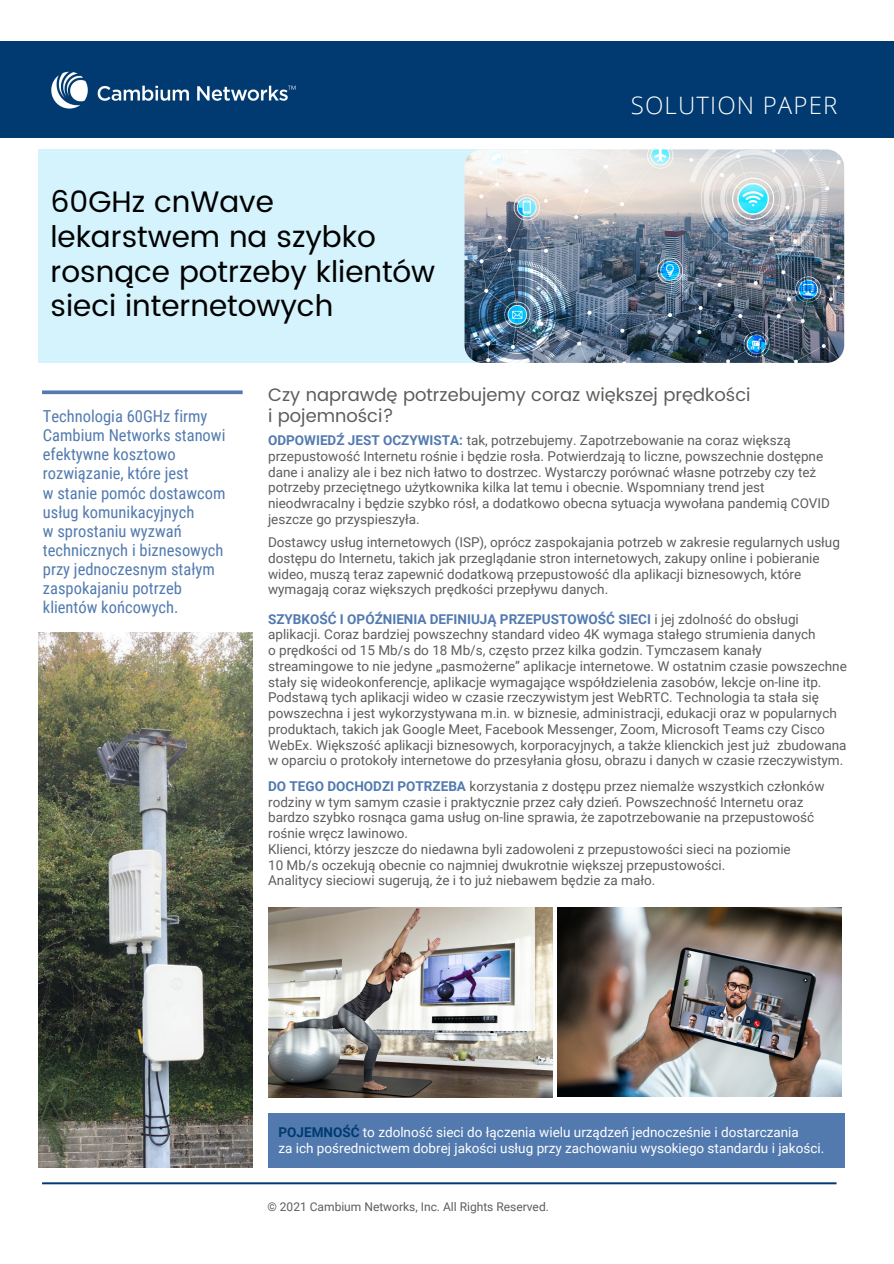
<style>
.page{position:relative;width:894px;height:1264px;background:#fff}
.page>*{position:absolute;margin:0;border:0;box-sizing:border-box;transform-origin:0 0}
.t1{font:29.55px/35px "Poppins";color:#000}
.t2{font:300 24px "Open Sans";letter-spacing:.05em;color:#fefeff}
.t3{font:18px "Poppins";color:#5d5e5b}
.t4{font:16.5px/19.2px "Roboto Condensed";color:#527aaf}
.t5{font:13.5px/15.8px "Roboto";color:#5d5e5b}
.t6{font:13.5px "Roboto";color:#fefeff}
.t7{font:12px "Roboto";color:#5d5e5b}
.s1{font-weight:700;color:#527aaf}
.s2{font-weight:700;color:#003a70}
</style>
<div class="page">
<div style="left:39px;top:149px;width:553px;height:214px;background:#d4f3fd"></div>
<svg style="left:42px;top:390px;width:200px;height:4px"></svg>
<svg style="left:42px;top:1182px;width:794px;height:2px;background:#295a87"></svg>
<img style="left:464px;top:149px;width:380px;height:214px;border-radius:18px">
<div style="left:0;top:41px;width:893px;height:97px;background:#003a70"></div>
<img style="left:51px;top:71px;width:245px;height:38px">
<img style="left:39px;top:632px;width:214px;height:535px">
<div style="left:268px;top:1113px;width:576px;height:54px;background:#527aaf"></div>
<img style="left:557px;top:907px;width:284px;height:189px">
<img style="left:268px;top:907px;width:284px;height:190px">
<p class="t1" style="left:50px;top:184px;width:386px">60GHz cnWave lekarstwem na szybko rosnące potrzeby klientów sieci internetowych</p>
<p class="t2" style="left:630px;top:89px;width:208px">SOLUTION PAPER</p>
<p class="t4" style="left:43px;top:406px;width:184px">Technologia 60GHz firmy<br>Cambium Networks stanowi efektywne kosztowo rozwiązanie, które jest</p>
<p class="t4" style="left:43px;top:483px;width:184px">w stanie pomóc dostawcom usług komunikacyjnych</p>
<p class="t4" style="left:43px;top:521px;width:140px">w sprostaniu wyzwań</p>
<p class="t4" style="left:43px;top:540px;width:182px">technicznych i biznesowych przy jednoczesnym stałym zaspokajaniu potrzeb</p>
<p class="t4" style="left:43px;top:598px;width:137px">klientów końcowych.</p>
<p class="t3" style="left:268px;top:384px;width:484px">Czy naprawdę potrzebujemy coraz większej prędkości</p>
<p class="t3" style="left:268px;top:405px;width:127px">i pojemności?</p>
<p class="t5" style="left:268px;top:432px;width:563px"><span class="s1">ODPOWIEDŹ JEST OCZYWISTA:</span> tak, potrzebujemy. Zapotrzebowanie na coraz większą przepustowość Internetu rośnie i będzie rosła. Potwierdzają to liczne, powszechnie dostępne dane i analizy ale i bez nich łatwo to dostrzec. Wystarczy porównać własne potrzeby czy też potrzeby przeciętnego użytkownika kilka lat temu i obecnie. Wspomniany trend jest nieodwracalny i będzie szybko rósł, a dodatkowo obecna sytuacja wywołana pandemią COVID jeszcze go przyspieszyła.</p>
<p class="t5" style="left:268px;top:534px;width:573px">Dostawcy usług internetowych (ISP), oprócz zaspokajania potrzeb w zakresie regularnych usług dostępu do Internetu, takich jak przeglądanie stron internetowych, zakupy online i pobieranie wideo, muszą teraz zapewnić dodatkową przepustowość dla aplikacji biznesowych, które wymagają coraz większych prędkości przepływu danych.</p>
<p class="t5" style="left:268px;top:611px;width:549px"><span class="s1">SZYBKOŚĆ I OPÓŹNIENIA DEFINIUJĄ PRZEPUSTOWOŚĆ SIECI</span> i jej zdolność do obsługi aplikacji. Coraz bardziej powszechny standard video 4K wymaga stałego strumienia danych</p>
<p class="t5" style="left:268px;top:642px;width:580px">o prędkości od 15 Mb/s do 18 Mb/s, często przez kilka godzin. Tymczasem kanały streamingowe to nie jedyne „pasmożerne” aplikacje internetowe. W ostatnim czasie powszechne stały się wideokonferencje, aplikacje wymagające współdzielenia zasobów, lekcje on-line itp.</p>
<p class="t5" style="left:268px;top:690px;width:579px">Podstawą tych aplikacji wideo w czasie rzeczywistym jest WebRTC. Technologia ta stała się powszechna i jest wykorzystywana m.in. w biznesie, administracji, edukacji oraz w popularnych produktach, takich jak Google Meet, Facebook Messenger, Zoom, Microsoft Teams czy Cisco WebEx. Większość aplikacji biznesowych, korporacyjnych, a także klienckich jest już zbudowana</p>
<p class="t5" style="left:268px;top:753px;width:576px">w oparciu o protokoły internetowe do przesyłania głosu, obrazu i danych w czasie rzeczywistym.</p>
<p class="t5" style="left:268px;top:778px;width:557px"><span class="s1">DO TEGO DOCHODZI POTRZEBA</span> korzystania z dostępu przez niemalże wszystkich członków rodziny w tym samym czasie i praktycznie przez cały dzień. Powszechność Internetu oraz bardzo szybko rosnąca gama usług on-line sprawia, że zapotrzebowanie na przepustowość rośnie wręcz lawinowo.</p>
<p class="t5" style="left:268px;top:841px;width:524px">Klienci, którzy jeszcze do niedawna byli zadowoleni z przepustowości sieci na poziomie</p>
<p class="t5" style="left:268px;top:857px;width:458px">10 Mb/s oczekują obecnie co najmniej dwukrotnie większej przepustowości.</p>
<p class="t5" style="left:268px;top:873px;width:388px">Analitycy sieciowi sugerują, że i to już niebawem będzie za mało.</p>
<p class="t6" style="left:278px;top:1124px;width:521px"><span class="s2">POJEMNOŚĆ</span> to zdolność sieci do łączenia wielu urządzeń jednocześnie i dostarczania</p>
<p class="t6" style="left:278px;top:1140px;width:547px">za ich pośrednictwem dobrej jakości usług przy zachowaniu wysokiego standardu i jakości.</p>
<p class="t7" style="left:267px;top:1199px;width:283px">© 2021 Cambium Networks, Inc. All Rights Reserved.</p>
</div>
